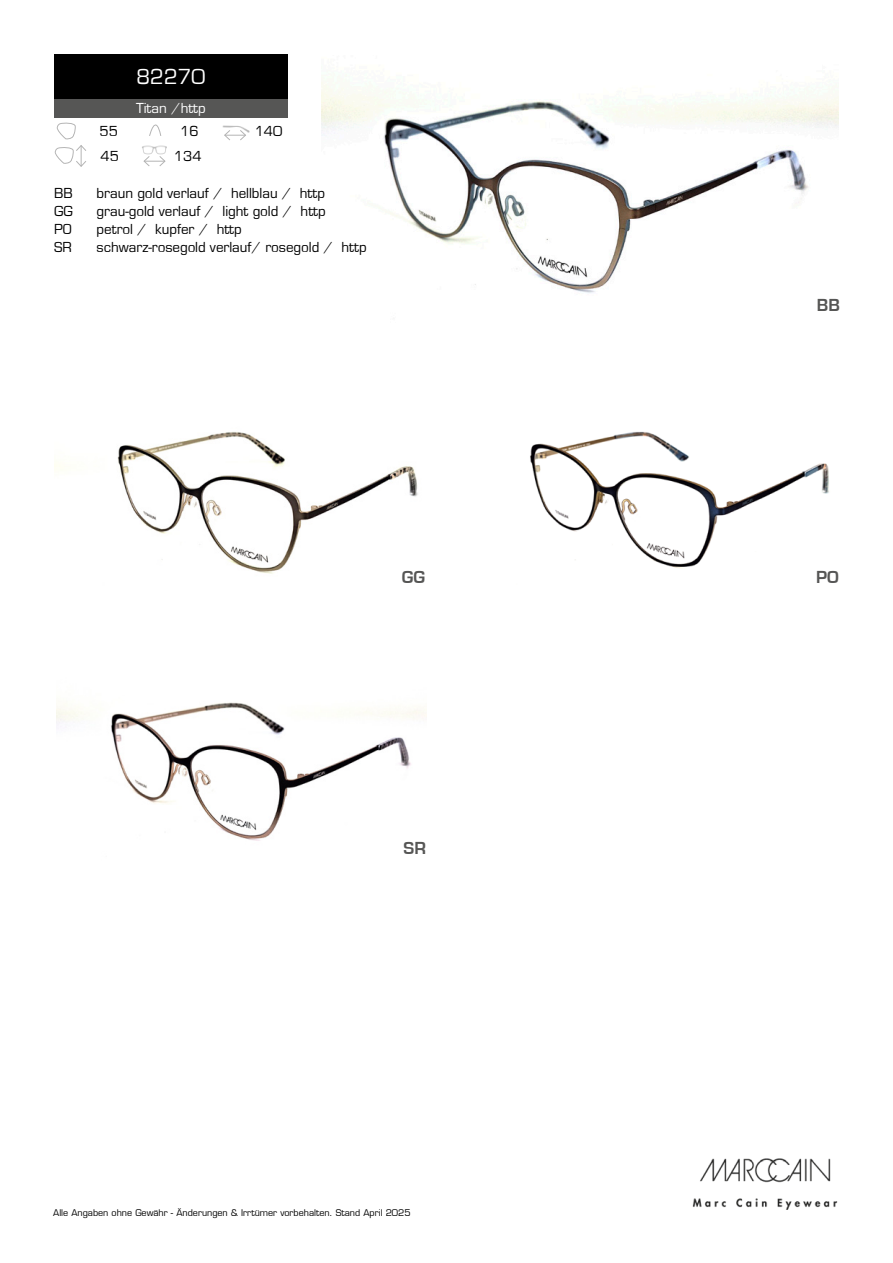
<style>
.page{position:relative;width:893px;height:1263px;background:#fff}
.page>*{position:absolute;margin:0;border:0;box-sizing:border-box;transform-origin:0 0}
.t1{font:22.5px "Eurostile";color:#fff}
.t2{font:700 18px "Eurostile";color:#565655}
.t3{font:15px "Eurostile";color:#000}
.t4{font:15px "Eurostile";color:#fff}
.t5{font:9px "Eurostile LT";color:#000}
</style>
<div class="page">
<svg style="left:54px;top:122px;width:32px;height:45px"></svg>
<img style="left:142px;top:145px;width:25px;height:10px">
<svg style="left:143px;top:156px;width:23px;height:10px"></svg>
<img style="left:222px;top:125px;width:27px;height:8px">
<svg style="left:224px;top:129px;width:23px;height:12px"></svg>
<svg style="left:149px;top:124px;width:13px;height:12px"></svg>
<img style="left:692px;top:1158px;width:146px;height:52px">
<img style="left:57px;top:702px;width:370px;height:139px">
<img style="left:530px;top:431px;width:299px;height:137px">
<img style="left:55px;top:432px;width:363px;height:142px">
<img style="left:321px;top:81px;width:517px;height:212px">
<div style="left:54px;top:54px;width:234px;height:45px;background:#000"></div>
<div style="left:54px;top:99px;width:234px;height:18px;background:#565655"></div>
<p class="t1" style="left:136px;top:65px;width:70px">82270</p>
<p class="t4" style="left:136px;top:100px;width:71px">Titan /http</p>
<p class="t3" style="left:174px;top:148px;width:29px">134</p>
<p class="t3" style="left:99px;top:123px;width:20px">55</p>
<p class="t3" style="left:180px;top:123px;width:20px">16</p>
<p class="t3" style="left:101px;top:149px;width:20px">45</p>
<p class="t3" style="left:255px;top:123px;width:29px">140</p>
<p class="t3" style="left:54px;top:185px;width:20px">BB</p>
<p class="t3" style="left:97px;top:185px;width:230px">braun gold verlauf / hellblau / http</p>
<p class="t3" style="left:54px;top:203px;width:20px">GG</p>
<p class="t3" style="left:97px;top:203px;width:231px">grau-gold verlauf / light gold / http</p>
<p class="t3" style="left:54px;top:221px;width:19px">PO</p>
<p class="t3" style="left:97px;top:221px;width:147px">petrol / kupfer / http</p>
<p class="t3" style="left:54px;top:239px;width:19px">SR</p>
<p class="t3" style="left:97px;top:239px;width:271px">schwarz-rosegold verlauf/ rosegold / http</p>
<p class="t2" style="left:817px;top:295px;width:24px">BB</p>
<p class="t2" style="left:402px;top:568px;width:25px">GG</p>
<p class="t2" style="left:816px;top:567px;width:24px">PO</p>
<p class="t2" style="left:404px;top:839px;width:24px">SR</p>
<p class="t5" style="left:53px;top:1207px;width:359px">Alle Angaben ohne Gewähr - Änderungen &amp; Irrtümer vorbehalten. Stand April 2025</p>
</div>
